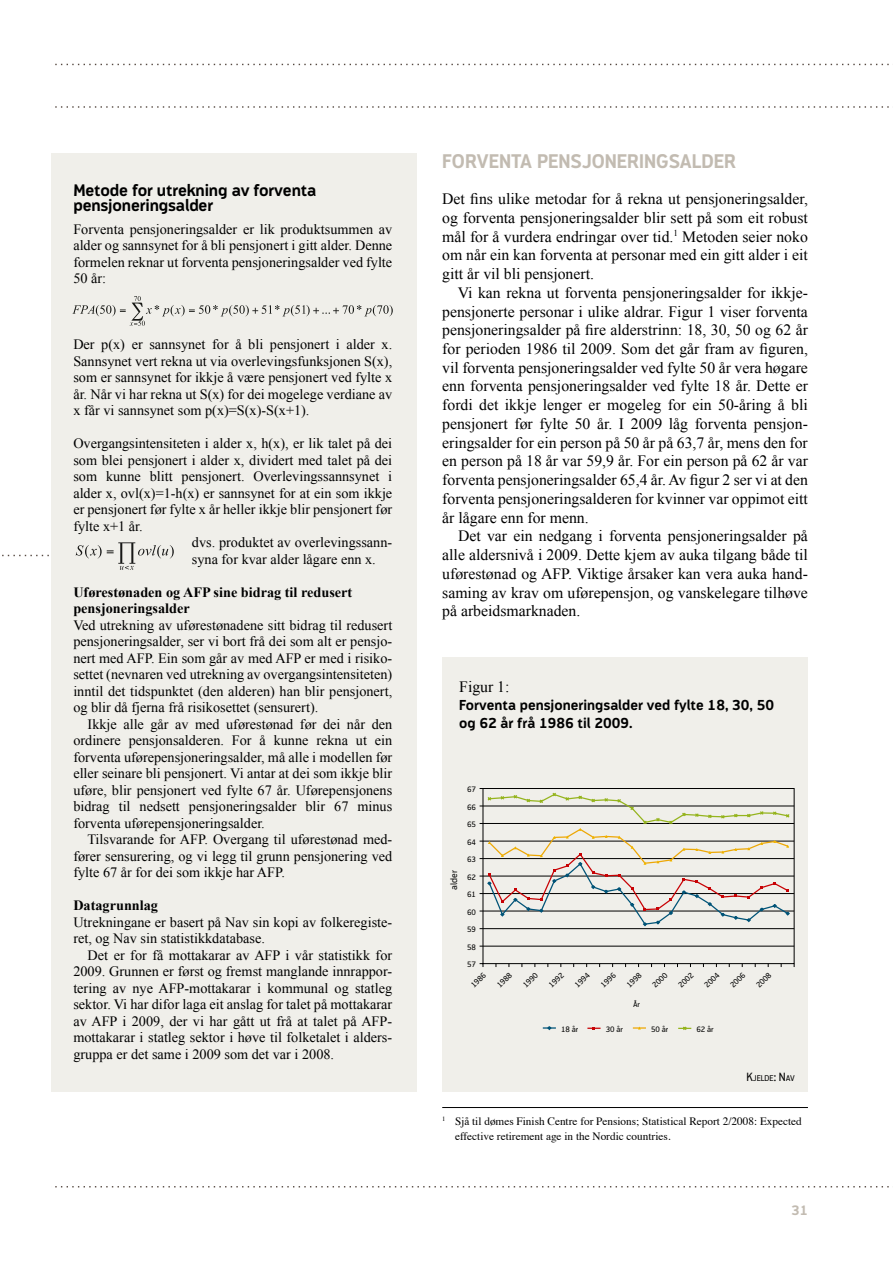
<style>
.page{position:relative;width:893px;height:1263px;background:#fff}
.page>*{position:absolute;margin:0;border:0;box-sizing:border-box;transform-origin:0 0}
.t1{font:700 19.5px "Modus";color:#c2bbb1}
.t2{font:700 16.5px/15px "Modus";letter-spacing:-.01em;color:#000}
.t3{font:15.75px/18.8px "Times New Roman";color:#000;text-align:justify}
.t4{font:14.25px/16.5px "Times New Roman";color:#000;text-align:justify}
.t5{font:700 14.25px/16.5px "Times New Roman";color:#000}
.t6{font:700 14.25px/18px "Modus";color:#000}
.t7{font:700 13.5px "Modus";color:#c2bbb1}
.t8{font:11.25px/15px "Times";color:#000}
.t9{font:9.15px "Modus";color:#000}
.t10{font:8.4px "Modus";color:#000}
.t11{font:7.95px "Modus";color:#000}
.s1{font-size:12px}
</style>
<div class="page">
<svg style="left:55px;top:64px;width:834px;height:1px"></svg>
<svg style="left:55px;top:106px;width:834px;height:2px"></svg>
<svg style="left:55px;top:1186px;width:834px;height:1px"></svg>
<svg style="left:2px;top:555px;width:47px;height:1px"></svg>
<div style="left:51px;top:153px;width:366px;height:939px;background:#f0efea"></div>
<svg style="left:72px;top:296px;width:321px;height:30px"></svg>
<svg style="left:76px;top:542px;width:98px;height:28px"></svg>
<div style="left:442px;top:657px;width:366px;height:435px;background:#f0efea"></div>
<hr style="left:483px;top:946px;width:311px;height:1px;background:#000">
<hr style="left:483px;top:928px;width:311px;height:1px;background:#000">
<hr style="left:483px;top:911px;width:311px;height:1px;background:#000">
<hr style="left:483px;top:893px;width:311px;height:1px;background:#000">
<hr style="left:483px;top:876px;width:311px;height:1px;background:#000">
<hr style="left:483px;top:858px;width:311px;height:1px;background:#000">
<hr style="left:483px;top:841px;width:311px;height:1px;background:#000">
<hr style="left:483px;top:823px;width:311px;height:1px;background:#000">
<hr style="left:483px;top:806px;width:311px;height:1px;background:#000">
<svg style="left:480px;top:788px;width:311px;height:141px"></svg>
<svg style="left:543px;top:1026px;width:13px;height:5px"></svg>
<svg style="left:587px;top:1027px;width:14px;height:2px"></svg>
<svg style="left:633px;top:1027px;width:13px;height:2px"></svg>
<svg style="left:678px;top:1026px;width:14px;height:4px"></svg>
<div style="left:483px;top:788px;width:311px;height:176px;border:1px solid #000"></div>
<hr style="left:442px;top:1107px;width:366px;height:1px;background:#000">
<p class="t2" style="left:73px;top:183px;width:244px">Metode for utrekning av forventa pensjoneringsalder</p>
<p class="t4" style="left:73px;top:220px;width:320px">Forventa pensjoneringsalder er lik produktsummen av alder og sannsynet for å bli pensjonert i gitt alder. Denne formelen reknar ut forventa pensjoneringsalder ved fylte 50 år:</p>
<p class="t4" style="left:73px;top:336px;width:320px">Der p(x) er sannsynet for å bli pensjonert i alder x.<br>Sannsynet vert rekna ut via overlevingsfunksjonen S(x), som er sannsynet for ikkje å være pensjonert ved fylte x år. Når vi har rekna ut S(x) for dei mogelege verdiane av x får vi sannsynet som p(x)=S(x)-S(x+1).</p>
<p class="t4" style="left:73px;top:435px;width:320px">Overgangsintensiteten i alder x, h(x), er lik talet på dei</p>
<p class="t4" style="left:73px;top:451px;width:320px">som blei pensjonert i alder x, dividert med talet på dei</p>
<p class="t4" style="left:73px;top:468px;width:320px">som kunne blitt pensjonert. Overlevingssannsynet i</p>
<p class="t4" style="left:73px;top:484px;width:320px">alder x, ovl(x)=1-h(x) er sannsynet for at ein som ikkje</p>
<p class="t4" style="left:73px;top:501px;width:320px">er pensjonert før fylte x år heller ikkje blir pensjonert før</p>
<p class="t4" style="left:73px;top:517px;width:71px">fylte x+1 år.</p>
<p class="t4" style="left:192px;top:534px;width:202px">dvs. produktet av overlevingssann-</p>
<p class="t4" style="left:192px;top:550px;width:185px">syna for kvar alder lågare enn x.</p>
<p class="t5" style="left:73px;top:583px;width:280px">Uførestønaden og AFP sine bidrag til redusert pensjoneringsalder</p>
<p class="t4" style="left:73px;top:616px;width:320px">Ved utrekning av uførestønadene sitt bidrag til redusert pensjoneringsalder, ser vi bort frå dei som alt er pensjo&shy;nert med AFP. Ein som går av med AFP er med i risiko&shy;settet (nevnaren ved utrekning av overgangsintensiteten) inntil det tidspunktet (den alderen) han blir pensjonert, og blir då fjerna frå risikosettet (sensurert).</p>
<p class="t4" style="left:73px;top:715px;width:320px;text-indent:14px">Ikkje alle går av med uførestønad før dei når den ordinere pensjonsalderen. For å kunne rekna ut ein forventa uførepensjoneringsalder, må alle i modellen før eller seinare bli pensjonert. Vi antar at dei som ikkje blir uføre, blir pensjonert ved fylte 67 år. Uførepensjonens bidrag til nedsett pensjoneringsalder blir 67 minus forventa uførepensjoneringsalder.</p>
<p class="t4" style="left:73px;top:831px;width:320px;text-indent:14px">Tilsvarande for AFP. Overgang til uførestønad med&shy;fører sensurering, og vi legg til grunn pensjonering ved fylte 67 år for dei som ikkje har AFP.</p>
<p class="t5" style="left:73px;top:897px;width:86px">Datagrunnlag</p>
<p class="t4" style="left:73px;top:914px;width:320px">Utrekningane er basert på Nav sin kopi av folkeregiste&shy;ret, og Nav sin statistikkdatabase.</p>
<p class="t4" style="left:73px;top:947px;width:320px;text-indent:14px">Det er for få mottakarar av AFP i vår statistikk for 2009. Grunnen er først og fremst manglande innrappor&shy;tering av nye AFP-mottakarar i kommunal og statleg sektor. Vi har difor laga eit anslag for talet på mottakarar av AFP i 2009, der vi har gått ut frå at talet på AFP&shy;mottakarar i statleg sektor i høve til folketalet i alders&shy;gruppa er det same i 2009 som det var i 2008.</p>
<h1 class="t1" style="left:442px;top:151px;width:290px">Forventa pensjoneringsalder</h1>
<p class="t3" style="left:442px;top:189px;width:367px">Det fins ulike metodar for å rekna ut pensjoneringsalder, og forventa pensjoneringsalder blir sett på som eit robust mål for å vurdera endringar over tid.<sup>1</sup> Metoden seier noko om når ein kan forventa at personar med ein gitt alder i eit gitt år vil bli pensjonert.</p>
<p class="t3" style="left:442px;top:283px;width:367px;text-indent:15px">Vi kan rekna ut forventa pensjoneringsalder for ikkje&shy;pensjonerte personar i ulike aldrar. Figur 1 viser forventa pensjoneringsalder på fire alderstrinn: 18, 30, 50 og 62 år for perioden 1986 til 2009. Som det går fram av figuren, vil forventa pensjoneringsalder ved fylte 50 år vera høgare enn forventa pensjoneringsalder ved fylte 18 år. Dette er fordi det ikkje lenger er mogeleg for ein 50-åring å bli pensjonert før fylte 50 år. I 2009 låg forventa pensjon&shy;eringsalder for ein person på 50 år på 63,7 år, mens den for en person på 18 år var 59,9 år. For ein person på 62 år var forventa pensjoneringsalder 65,4 år. Av figur 2 ser vi at den forventa pensjoneringsalderen for kvinner var oppimot eitt år lågare enn for menn.</p>
<p class="t3" style="left:442px;top:526px;width:367px;text-indent:16px">Det var ein nedgang i forventa pensjoneringsalder på alle aldersnivå i 2009. Dette kjem av auka tilgang både til uførestønad og AFP. Viktige årsaker kan vera auka hand&shy;saming av krav om uførepensjon, og vanskelegare tilhøve på arbeidsmarknaden.</p>
<p class="t3" style="left:459px;top:677px;width:52px">Figur 1:</p>
<p class="t6" style="left:459px;top:696px;width:316px">Forventa pensjoneringsalder ved fylte 18, 30, 50 og 62 år frå 1986 til 2009.</p>
<p class="t11" style="left:467px;top:785px;width:10px">67</p>
<p class="t11" style="left:467px;top:802px;width:10px">66</p>
<p class="t11" style="left:467px;top:820px;width:10px">65</p>
<p class="t11" style="left:467px;top:837px;width:10px">64</p>
<p class="t9" style="left:449px;top:890px;width:21px;rotate:-90deg">alder</p>
<p class="t11" style="left:467px;top:855px;width:10px">63</p>
<p class="t11" style="left:467px;top:872px;width:10px">62</p>
<p class="t11" style="left:467px;top:890px;width:10px">61</p>
<p class="t11" style="left:467px;top:907px;width:10px">60</p>
<p class="t11" style="left:467px;top:925px;width:10px">59</p>
<p class="t11" style="left:467px;top:942px;width:10px">58</p>
<p class="t11" style="left:467px;top:960px;width:10px">57</p>
<p class="t11" style="left:469px;top:983px;width:19px;rotate:-45deg">1986</p>
<p class="t11" style="left:495px;top:983px;width:19px;rotate:-45deg">1988</p>
<p class="t11" style="left:521px;top:983px;width:19px;rotate:-45deg">1990</p>
<p class="t11" style="left:547px;top:983px;width:19px;rotate:-45deg">1992</p>
<p class="t11" style="left:573px;top:983px;width:19px;rotate:-45deg">1994</p>
<p class="t11" style="left:599px;top:983px;width:19px;rotate:-45deg">1996</p>
<p class="t11" style="left:625px;top:983px;width:19px;rotate:-45deg">1998</p>
<p class="t11" style="left:650px;top:983px;width:19px;rotate:-45deg">2000</p>
<p class="t11" style="left:676px;top:983px;width:19px;rotate:-45deg">2002</p>
<p class="t11" style="left:702px;top:983px;width:19px;rotate:-45deg">2004</p>
<p class="t11" style="left:728px;top:983px;width:19px;rotate:-45deg">2006</p>
<p class="t11" style="left:754px;top:983px;width:19px;rotate:-45deg">2008</p>
<p class="t11" style="left:633px;top:1000px;width:9px">År</p>
<p class="t11" style="left:561px;top:1024px;width:19px">18 år</p>
<p class="t11" style="left:606px;top:1025px;width:19px">30 år</p>
<p class="t11" style="left:651px;top:1024px;width:19px">50 år</p>
<p class="t11" style="left:696px;top:1025px;width:19px">62 år</p>
<p class="t10" style="left:746px;top:1073px;width:50px"><span class="s1">K</span>JELDE<span class="s1">: N</span>AV</p>
<p class="t8" style="left:455px;top:1112px;width:348px;text-indent:-13px"><sup>1</sup> Sjå til dømes Finish Centre for Pensions; Statistical Report 2/2008: Expected effective retirement age in the Nordic countries.</p>
<p class="t7" style="left:791px;top:1203px;width:18px">31</p>
</div>
